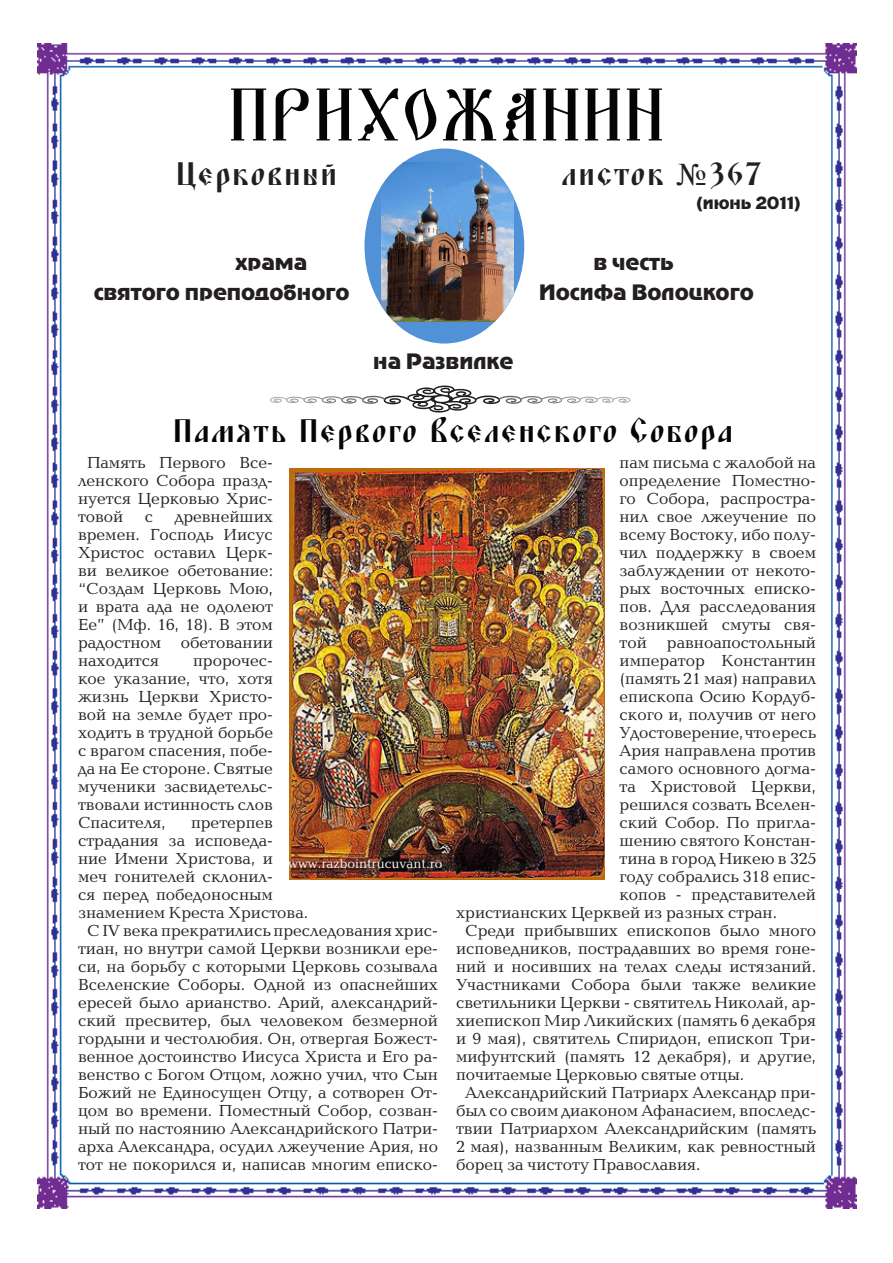
<style>
.page{position:relative;width:893px;height:1263px;background:#fff}
.page>*{position:absolute;margin:0;border:0;box-sizing:border-box;transform-origin:0 0}
.t1{font:67.5px "Irmologion Caps k Ucs";letter-spacing:.04em;color:#040503}
.t2{font:31.5px "Blagovest Four Normal";letter-spacing:.07em;color:#040504}
.t3{font:31.5px "Blagovest Four Normal";letter-spacing:.07em;color:#231f20}
.t4{font:21px "Adver Gothic C";color:#231f20}
.t5{font:16.5px/18px "Baltica C";color:#231f20;text-align:justify}
.t6{font:16.5px "Adver Gothic C";color:#231f20}
.t7{font:13.5px "Baltica C";color:#fafdfe}
.s1{font-family:"Times New Roman"}
</style>
<div class="page">
<img style="left:37px;top:43px;width:820px;height:1166px">
<div style="left:364px;top:148px;width:160px;height:196px;background:#5191d8;border-radius:50%"></div>
<img style="left:381px;top:163px;width:132px;height:159px">
<svg style="left:269px;top:385px;width:362px;height:28px"></svg>
<img style="left:290px;top:468px;width:314px;height:412px">
<p class="t1" style="left:229px;top:67px;width:436px">ПРИХОЖАНИН</p>
<p class="t3" style="left:176px;top:155px;width:162px">Церковный</p>
<p class="t3" style="left:562px;top:155px;width:201px">листок <span class="s1">№</span>367</p>
<p class="t6" style="left:696px;top:194px;width:106px">(июнь 2011)</p>
<p class="t4" style="left:236px;top:250px;width:73px">храма</p>
<p class="t4" style="left:593px;top:250px;width:82px">в честь</p>
<p class="t4" style="left:94px;top:280px;width:257px">святого преподобного</p>
<p class="t4" style="left:539px;top:280px;width:216px">Иосифа Волоцкого</p>
<p class="t4" style="left:373px;top:349px;width:142px">на Развилке</p>
<p class="t2" style="left:173px;top:412px;width:561px">Память Первого Вселенского Собора</p>
<p class="t5" style="left:78px;top:454px;width:197px;text-indent:9px">Память Первого Все&shy;ленского Собора празд&shy;нуется Церковью Хрис&shy;товой</p>
<p class="t5" style="left:78px;top:508px;width:197px;text-indent:97px">древнейших времен. Господь Иисус Христос оставил Церк&shy;ви великое обетование: “Создам Церковь Мою, и врата ада не одолеют Ее” (Мф. 16, 18). В этом радостном обетовании находится</p>
<p class="t5" style="left:145px;top:508px;width:10px">с</p>
<p class="t5" style="left:78px;top:652px;width:197px;text-indent:115px">пророчес&shy;кое указание, что, хотя жизнь Церкви Христо&shy;вой на земле будет про&shy;ходить в трудной борьбе с врагом спасения, побе&shy;да на Ее стороне. Святые мученики засвидетельс&shy;твовали истинность слов Спасителя,</p>
<p class="t5" style="left:78px;top:814px;width:232px;text-align:left;text-indent:113px">претерпев страдания за исповеда-<br>ние Имени Христова, и<br>меч гонителей склонил-<br>ся перед победоносным знамением Креста Христова.</p>
<p class="t5" style="left:78px;top:922px;width:362px;text-align:center">С IV века прекратились преследования хрис&shy;тиан, но внутри самой Церкви возникли ере&shy;си, на борьбу с которыми Церковь созывала Вселенские Соборы. Одной из опаснейших ересей было арианство. Арий, александрий&shy;ский пресвитер, был человеком безмерной гордыни и честолюбия. Он, отвергая Божест&shy;венное достоинство Иисуса Христа и Его ра&shy;венство с Богом Отцом, ложно учил, что Сын Божий не Единосущен Отцу, а сотворен От&shy;цом во времени. Поместный Собор, созван&shy;ный по настоянию Александрийского Патри&shy;арха Александра, осудил лжеучение Ария, но тот не покорился и, написав многим еписко-</p>
<p class="t7" style="left:288px;top:856px;width:156px">www.razbointrucuvant.ro</p>
<p class="t5" style="left:620px;top:454px;width:198px">пам письма с жалобой на</p>
<p class="t5" style="left:620px;top:472px;width:198px">определение Поместно-</p>
<p class="t5" style="left:620px;top:490px;width:198px">го Собора, распростра-</p>
<p class="t5" style="left:620px;top:508px;width:198px">нил свое лжеучение по</p>
<p class="t5" style="left:620px;top:526px;width:198px">всему Востоку, ибо полу-</p>
<p class="t5" style="left:620px;top:544px;width:198px">чил поддержку в своем</p>
<p class="t5" style="left:620px;top:562px;width:198px">заблуждении от некото-</p>
<p class="t5" style="left:620px;top:580px;width:198px">рых восточных еписко-</p>
<p class="t5" style="left:620px;top:598px;width:198px">пов. Для расследования</p>
<p class="t5" style="left:620px;top:616px;width:198px">возникшей смуты свя-</p>
<p class="t5" style="left:620px;top:634px;width:198px">той равноапостольный</p>
<p class="t5" style="left:620px;top:652px;width:198px">император Константин</p>
<p class="t5" style="left:620px;top:670px;width:198px">(память 21 мая) направил</p>
<p class="t5" style="left:620px;top:688px;width:198px">епископа Осию Кордуб-</p>
<p class="t5" style="left:620px;top:706px;width:198px">ского и, получив от него</p>
<p class="t5" style="left:620px;top:724px;width:198px">Удостоверение, что ересь</p>
<p class="t5" style="left:620px;top:742px;width:198px">Ария направлена против</p>
<p class="t5" style="left:620px;top:760px;width:198px">самого основного догма-</p>
<p class="t5" style="left:620px;top:778px;width:198px">та Христовой Церкви,</p>
<p class="t5" style="left:620px;top:796px;width:198px">решился созвать Вселен-</p>
<p class="t5" style="left:620px;top:814px;width:198px">ский Собор. По пригла-</p>
<p class="t5" style="left:620px;top:832px;width:198px">шению святого Констан-</p>
<p class="t5" style="left:620px;top:850px;width:198px">тина в город Никею в 325</p>
<p class="t5" style="left:620px;top:868px;width:198px">году собрались 318 епис-</p>
<p class="t5" style="left:620px;top:886px;width:198px">копов - представителей</p>
<p class="t5" style="left:456px;top:904px;width:322px">христианских Церквей из разных стран.</p>
<p class="t5" style="left:456px;top:922px;width:362px;text-indent:9px">Среди прибывших епископов было много исповедников, пострадавших во время гоне&shy;ний и носивших на телах следы истязаний.<br>Участниками Собора были также великие светильники Церкви - святитель Николай, ар&shy;хиепископ Мир Ликийских (память 6 декабря и 9 мая), святитель Спиридон, епископ Три&shy;мифунтский (память 12 декабря), и другие, почитаемые Церковью святые отцы.</p>
<p class="t5" style="left:456px;top:1084px;width:362px;text-indent:9px">Александрийский Патриарх Александр при&shy;был со своим диаконом Афанасием, впоследс&shy;твии Патриархом Александрийским (память 2 мая), названным Великим, как ревностный борец за чистоту Православия.</p>
</div>
